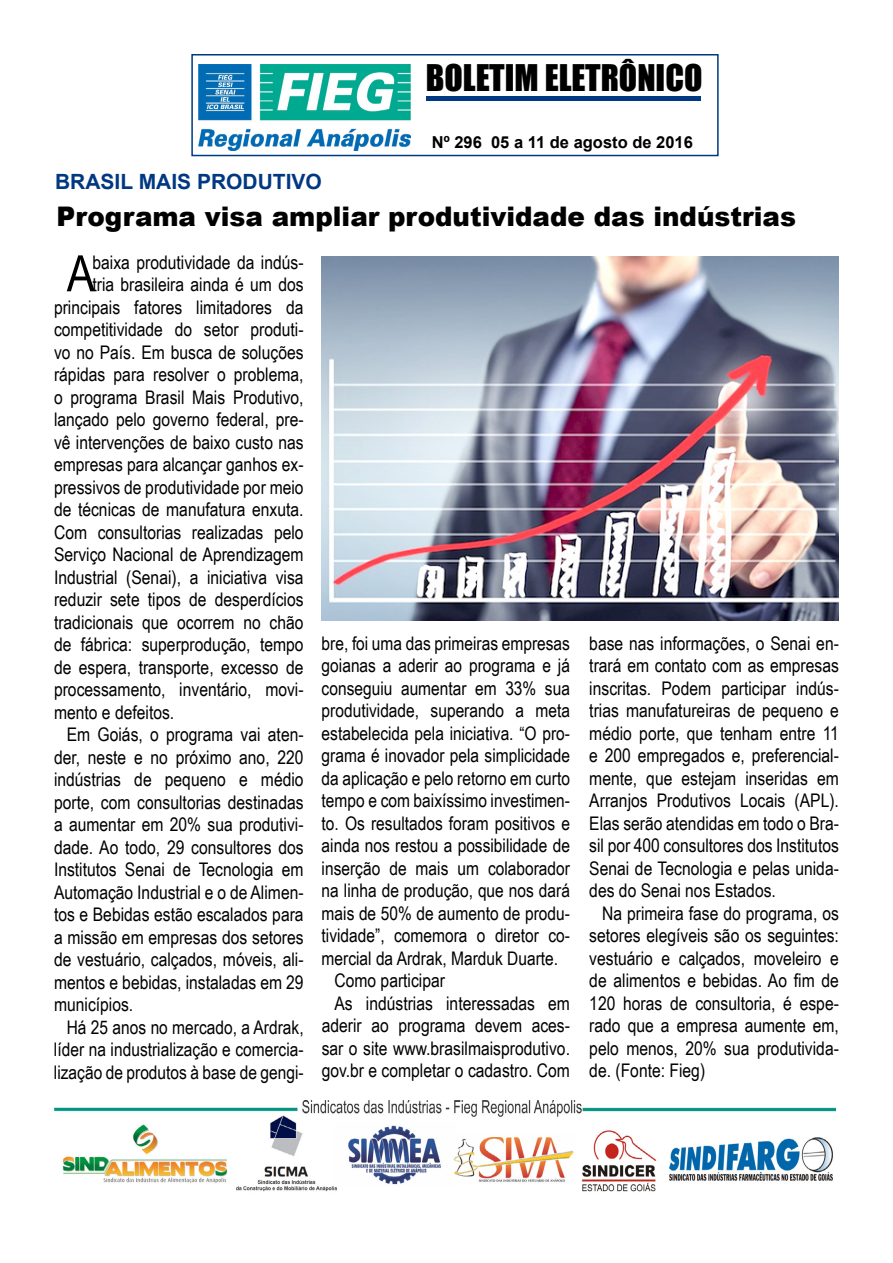
<style>
.page{position:relative;width:893px;height:1263px;background:#fff}
.page>*{position:absolute;margin:0;border:0;box-sizing:border-box;transform-origin:0 0}
.t1{font:50.25px "Arial Narrow";color:#000}
.t2{font:33.75px "Impact";color:#000}
.t3{font:27px "Arial MT Black";color:#000}
.t4{font:700 21px "Arial";color:#003882}
.t5{font:18.75px/22.5px "Arial Narrow";color:#000;text-align:justify}
.t6{font:700 16.5px "Arial";color:#000}
</style>
<div class="page">
<img style="left:54px;top:1100px;width:782px;height:92px">
<img style="left:322px;top:256px;width:517px;height:365px">
<img style="left:198px;top:64px;width:213px;height:86px">
<hr style="left:426px;top:97px;width:275px;height:4px;background:#003882">
<div style="left:191px;top:54px;width:528px;height:102px;border:2px solid #003882"></div>
<h2 class="t2" style="left:426px;top:51px;width:278px">BOLETIM ELETRÔNICO</h2>
<p class="t6" style="left:432px;top:130px;width:263px">Nº 296 05 a 11 de agosto de 2016</p>
<p class="t4" style="left:55px;top:166px;width:268px">BRASIL MAIS PRODUTIVO</p>
<h3 class="t3" style="left:57px;top:199px;width:741px">Programa visa ampliar produtividade das indústrias</h3>
<h1 class="t1" style="left:67px;top:237px;width:29px">A</h1>
<p class="t5" style="left:92px;top:250px;width:213px">baixa produtividade da indús-</p>
<p class="t5" style="left:92px;top:273px;width:213px">tria brasileira ainda é um dos</p>
<p class="t5" style="left:54px;top:295px;width:251px">principais fatores limitadores da</p>
<p class="t5" style="left:54px;top:318px;width:251px">competitividade do setor produti-</p>
<p class="t5" style="left:54px;top:340px;width:251px">vo no País. Em busca de soluções</p>
<p class="t5" style="left:54px;top:363px;width:251px">rápidas para resolver o problema,</p>
<p class="t5" style="left:54px;top:385px;width:251px">o programa Brasil Mais Produtivo,</p>
<p class="t5" style="left:54px;top:408px;width:251px">lançado pelo governo federal, pre-</p>
<p class="t5" style="left:54px;top:430px;width:251px">vê intervenções de baixo custo nas</p>
<p class="t5" style="left:54px;top:453px;width:251px">empresas para alcançar ganhos ex-</p>
<p class="t5" style="left:54px;top:475px;width:251px">pressivos de produtividade por meio</p>
<p class="t5" style="left:54px;top:498px;width:251px">de técnicas de manufatura enxuta.</p>
<p class="t5" style="left:54px;top:520px;width:251px">Com consultorias realizadas pelo</p>
<p class="t5" style="left:54px;top:543px;width:251px">Serviço Nacional de Aprendizagem</p>
<p class="t5" style="left:54px;top:565px;width:251px">Industrial (Senai), a iniciativa visa</p>
<p class="t5" style="left:54px;top:588px;width:251px">reduzir sete tipos de desperdícios</p>
<p class="t5" style="left:54px;top:610px;width:251px">tradicionais que ocorrem no chão</p>
<p class="t5" style="left:54px;top:633px;width:251px">de fábrica: superprodução, tempo</p>
<p class="t5" style="left:54px;top:655px;width:251px">de espera, transporte, excesso de</p>
<p class="t5" style="left:54px;top:678px;width:251px">processamento, inventário, movi-</p>
<p class="t5" style="left:54px;top:700px;width:122px">mento e defeitos.</p>
<p class="t5" style="left:67px;top:723px;width:238px">Em Goiás, o programa vai aten-</p>
<p class="t5" style="left:54px;top:745px;width:251px">der, neste e no próximo ano, 220</p>
<p class="t5" style="left:54px;top:768px;width:251px">indústrias de pequeno e médio</p>
<p class="t5" style="left:54px;top:790px;width:251px">porte, com consultorias destinadas</p>
<p class="t5" style="left:54px;top:813px;width:251px">a aumentar em 20% sua produtivi-</p>
<p class="t5" style="left:54px;top:835px;width:251px">dade. Ao todo, 29 consultores dos</p>
<p class="t5" style="left:54px;top:858px;width:251px">Institutos Senai de Tecnologia em</p>
<p class="t5" style="left:54px;top:880px;width:251px">Automação Industrial e o de Alimen-</p>
<p class="t5" style="left:54px;top:903px;width:251px">tos e Bebidas estão escalados para</p>
<p class="t5" style="left:54px;top:925px;width:251px">a missão em empresas dos setores</p>
<p class="t5" style="left:54px;top:948px;width:251px">de vestuário, calçados, móveis, ali-</p>
<p class="t5" style="left:54px;top:970px;width:251px">mentos e bebidas, instaladas em 29</p>
<p class="t5" style="left:54px;top:993px;width:81px">municípios.</p>
<p class="t5" style="left:67px;top:1015px;width:238px">Há 25 anos no mercado, a Ardrak,</p>
<p class="t5" style="left:54px;top:1038px;width:251px">líder na industrialização e comercia-</p>
<p class="t5" style="left:54px;top:1060px;width:251px">lização de produtos à base de gengi-</p>
<p class="t5" style="left:322px;top:631px;width:250px">bre, foi uma das primeiras empresas</p>
<p class="t5" style="left:322px;top:654px;width:250px">goianas a aderir ao programa e já</p>
<p class="t5" style="left:322px;top:676px;width:250px">conseguiu aumentar em 33% sua</p>
<p class="t5" style="left:322px;top:699px;width:250px">produtividade, superando a meta</p>
<p class="t5" style="left:322px;top:721px;width:250px">estabelecida pela iniciativa. “O pro-</p>
<p class="t5" style="left:322px;top:744px;width:250px">grama é inovador pela simplicidade</p>
<p class="t5" style="left:322px;top:766px;width:250px">da aplicação e pelo retorno em curto</p>
<p class="t5" style="left:322px;top:789px;width:250px">tempo e com baixíssimo investimen-</p>
<p class="t5" style="left:322px;top:811px;width:250px">to. Os resultados foram positivos e</p>
<p class="t5" style="left:322px;top:834px;width:250px">ainda nos restou a possibilidade de</p>
<p class="t5" style="left:322px;top:856px;width:250px">inserção de mais um colaborador</p>
<p class="t5" style="left:322px;top:879px;width:250px">na linha de produção, que nos dará</p>
<p class="t5" style="left:322px;top:901px;width:250px">mais de 50% de aumento de produ-</p>
<p class="t5" style="left:322px;top:924px;width:250px">tividade”, comemora o diretor co-</p>
<p class="t5" style="left:322px;top:946px;width:238px">mercial da Ardrak, Marduk Duarte.</p>
<p class="t5" style="left:334px;top:969px;width:112px">Como participar</p>
<p class="t5" style="left:334px;top:991px;width:237px">As indústrias interessadas em</p>
<p class="t5" style="left:322px;top:1014px;width:250px">aderir ao programa devem aces-</p>
<p class="t5" style="left:322px;top:1036px;width:250px">sar o site www.brasilmaisprodutivo.</p>
<p class="t5" style="left:322px;top:1059px;width:250px">gov.br e completar o cadastro. Com</p>
<p class="t5" style="left:589px;top:631px;width:251px">base nas informações, o Senai en&shy;trará em contato com as empresas inscritas. Podem participar indús&shy;trias manufatureiras de pequeno e médio porte, que tenham entre 11 e 200 empregados e, preferencial&shy;mente, que estejam inseridas em Arranjos Produtivos Locais (APL).<br>Elas serão atendidas em todo o Bra&shy;sil por 400 consultores dos Institutos Senai de Tecnologia e pelas unida&shy;des do Senai nos Estados.</p>
<p class="t5" style="left:589px;top:901px;width:251px;text-indent:13px">Na primeira fase do programa, os setores elegíveis são os seguintes: vestuário e calçados, moveleiro e de alimentos e bebidas. Ao fim de 120 horas de consultoria, é espe&shy;rado que a empresa aumente em, pelo menos, 20% sua produtivida&shy;de. (Fonte: Fieg)</p>
</div>
